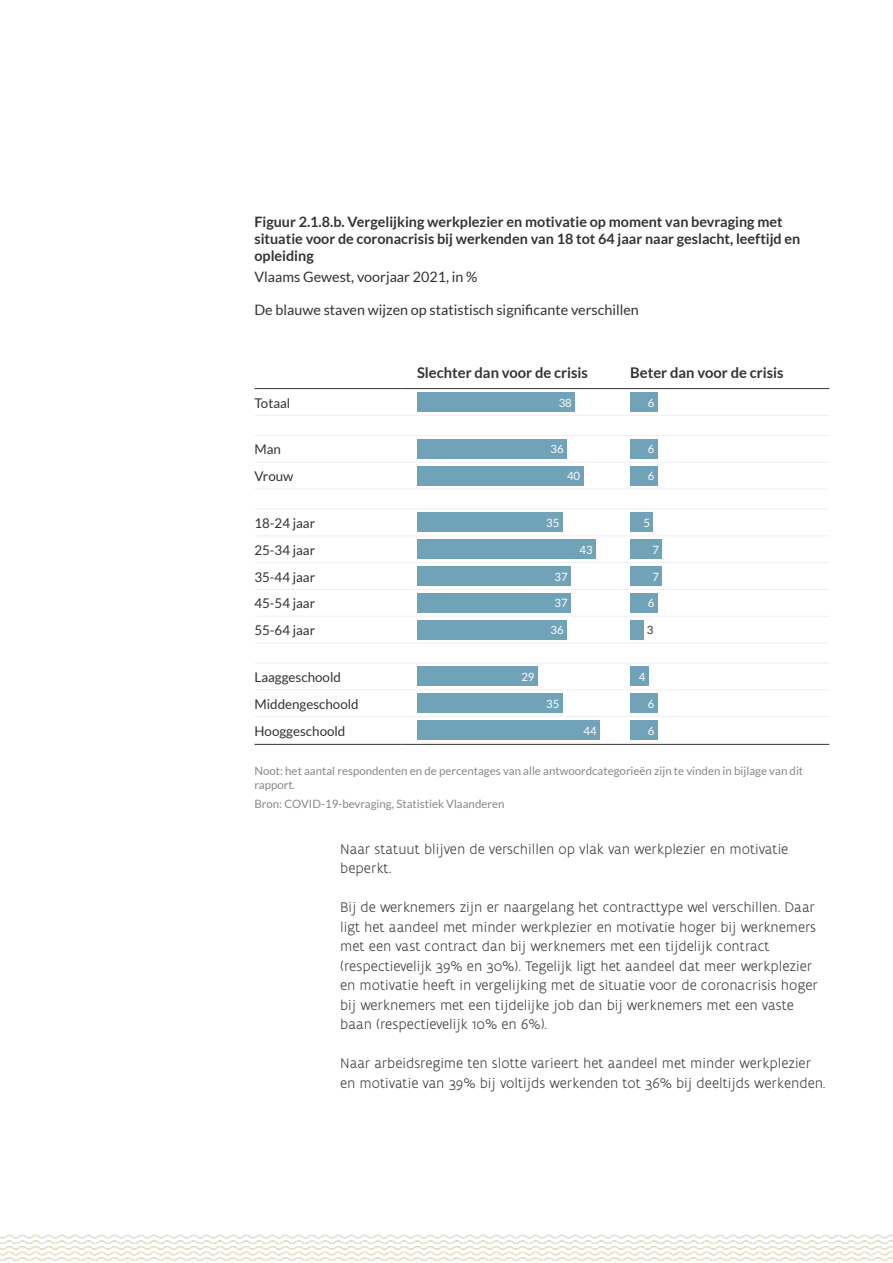
<style>
.page{position:relative;width:893px;height:1263px;background:#fff}
.page>*{position:absolute;margin:0;border:0;box-sizing:border-box;transform-origin:0 0}
.t1{font:300 15px/19.5px "Flanders Art Sans";color:#3e3e3f}
.t2{font:700 14.7px "Lato";color:#333}
.t3{font:700 14.4px/17.2px "Lato";color:#333}
.t4{font:14.4px "Lato";color:#333}
.t5{font:13.35px "Lato";color:#333}
.t6{font:11.55px/14.4px "Lato";color:#888}
.t7{font:11.4px "Lato";color:#fff}
.t8{font:11.4px "Lato";color:#333}
</style>
<div class="page">
<img style="left:0;top:1235px;width:893px;height:26px">
<div style="left:417px;top:392px;width:158px;height:19px;background:#71a3b8"></div>
<div style="left:630px;top:392px;width:27px;height:19px;background:#71a3b8"></div>
<div style="left:417px;top:439px;width:149px;height:19px;background:#71a3b8"></div>
<div style="left:630px;top:439px;width:27px;height:19px;background:#71a3b8"></div>
<div style="left:417px;top:466px;width:166px;height:19px;background:#71a3b8"></div>
<div style="left:630px;top:466px;width:27px;height:19px;background:#71a3b8"></div>
<div style="left:417px;top:513px;width:145px;height:19px;background:#71a3b8"></div>
<div style="left:630px;top:513px;width:23px;height:19px;background:#71a3b8"></div>
<div style="left:417px;top:540px;width:178px;height:19px;background:#71a3b8"></div>
<div style="left:630px;top:540px;width:32px;height:19px;background:#71a3b8"></div>
<div style="left:417px;top:566px;width:154px;height:20px;background:#71a3b8"></div>
<div style="left:630px;top:566px;width:32px;height:20px;background:#71a3b8"></div>
<div style="left:417px;top:593px;width:154px;height:19px;background:#71a3b8"></div>
<div style="left:630px;top:593px;width:27px;height:19px;background:#71a3b8"></div>
<div style="left:417px;top:620px;width:149px;height:19px;background:#71a3b8"></div>
<div style="left:630px;top:620px;width:14px;height:19px;background:#71a3b8"></div>
<div style="left:417px;top:667px;width:120px;height:19px;background:#71a3b8"></div>
<div style="left:630px;top:667px;width:18px;height:19px;background:#71a3b8"></div>
<div style="left:417px;top:694px;width:145px;height:19px;background:#71a3b8"></div>
<div style="left:630px;top:694px;width:27px;height:19px;background:#71a3b8"></div>
<div style="left:417px;top:720px;width:183px;height:19px;background:#71a3b8"></div>
<div style="left:630px;top:720px;width:27px;height:19px;background:#71a3b8"></div>
<hr style="left:254px;top:388px;width:148px;height:1px;background:#333">
<hr style="left:402px;top:388px;width:213px;height:1px;background:#333">
<hr style="left:615px;top:388px;width:214px;height:1px;background:#333">
<hr style="left:254px;top:415px;width:148px;height:1px;background:#f1f1f1">
<hr style="left:402px;top:415px;width:213px;height:1px;background:#f1f1f1">
<hr style="left:615px;top:415px;width:214px;height:1px;background:#f1f1f1">
<hr style="left:254px;top:435px;width:148px;height:1px;background:#efefef">
<hr style="left:402px;top:435px;width:213px;height:1px;background:#efefef">
<hr style="left:615px;top:435px;width:214px;height:1px;background:#efefef">
<hr style="left:254px;top:462px;width:148px;height:1px;background:#f3f3f3">
<hr style="left:402px;top:462px;width:213px;height:1px;background:#f3f3f3">
<hr style="left:615px;top:462px;width:214px;height:1px;background:#f3f3f3">
<hr style="left:254px;top:488px;width:148px;height:1px;background:#f7f7f7">
<hr style="left:402px;top:488px;width:213px;height:1px;background:#f7f7f7">
<hr style="left:615px;top:488px;width:214px;height:1px;background:#f7f7f7">
<hr style="left:254px;top:509px;width:148px;height:1px;background:#f5f5f5">
<hr style="left:402px;top:509px;width:213px;height:1px;background:#f5f5f5">
<hr style="left:615px;top:509px;width:214px;height:1px;background:#f5f5f5">
<hr style="left:254px;top:535px;width:148px;height:1px;background:#f5f5f5">
<hr style="left:402px;top:535px;width:213px;height:1px;background:#f5f5f5">
<hr style="left:615px;top:535px;width:214px;height:1px;background:#f5f5f5">
<hr style="left:254px;top:562px;width:148px;height:1px;background:#f1f1f1">
<hr style="left:402px;top:562px;width:213px;height:1px;background:#f1f1f1">
<hr style="left:615px;top:562px;width:214px;height:1px;background:#f1f1f1">
<hr style="left:254px;top:589px;width:148px;height:1px;background:#efefef">
<hr style="left:402px;top:589px;width:213px;height:1px;background:#efefef">
<hr style="left:615px;top:589px;width:214px;height:1px;background:#efefef">
<hr style="left:254px;top:616px;width:148px;height:1px;background:#f3f3f3">
<hr style="left:402px;top:616px;width:213px;height:1px;background:#f3f3f3">
<hr style="left:615px;top:616px;width:214px;height:1px;background:#f3f3f3">
<hr style="left:254px;top:642px;width:148px;height:1px;background:#f7f7f7">
<hr style="left:402px;top:642px;width:213px;height:1px;background:#f7f7f7">
<hr style="left:615px;top:642px;width:214px;height:1px;background:#f7f7f7">
<hr style="left:254px;top:663px;width:148px;height:1px;background:#f6f6f6">
<hr style="left:402px;top:663px;width:213px;height:1px;background:#f6f6f6">
<hr style="left:615px;top:663px;width:214px;height:1px;background:#f6f6f6">
<hr style="left:254px;top:689px;width:148px;height:1px;background:#f4f4f4">
<hr style="left:402px;top:689px;width:213px;height:1px;background:#f4f4f4">
<hr style="left:615px;top:689px;width:214px;height:1px;background:#f4f4f4">
<hr style="left:254px;top:716px;width:148px;height:1px;background:#f1f1f1">
<hr style="left:254px;top:744px;width:148px;height:1px;background:#333">
<hr style="left:402px;top:716px;width:213px;height:1px;background:#f1f1f1">
<hr style="left:402px;top:744px;width:213px;height:1px;background:#333">
<hr style="left:615px;top:716px;width:214px;height:1px;background:#f1f1f1">
<hr style="left:615px;top:744px;width:214px;height:1px;background:#333">
<p class="t3" style="left:254px;top:213px;width:547px">Figuur 2.1.8.b. Vergelijking werkplezier en motivatie op moment van bevraging met situatie voor de coronacrisis bij werkenden van 18 tot 64 jaar naar geslacht, leeftijd en opleiding</p>
<p class="t4" style="left:254px;top:269px;width:225px">Vlaams Gewest, voorjaar 2021, in %</p>
<p class="t4" style="left:254px;top:302px;width:386px">De blauwe staven wijzen op statistisch significante verschillen</p>
<p class="t2" style="left:417px;top:364px;width:173px">Slechter dan voor de crisis</p>
<p class="t2" style="left:630px;top:364px;width:155px">Beter dan voor de crisis</p>
<p class="t5" style="left:254px;top:395px;width:37px">Totaal</p>
<p class="t7" style="left:559px;top:396px;width:15px">38</p>
<p class="t7" style="left:648px;top:396px;width:8px">6</p>
<p class="t5" style="left:254px;top:442px;width:28px">Man</p>
<p class="t7" style="left:550px;top:443px;width:15px">36</p>
<p class="t7" style="left:648px;top:443px;width:8px">6</p>
<p class="t5" style="left:254px;top:469px;width:41px">Vrouw</p>
<p class="t7" style="left:567px;top:470px;width:15px">40</p>
<p class="t7" style="left:648px;top:470px;width:8px">6</p>
<p class="t5" style="left:254px;top:516px;width:62px">18-24 jaar</p>
<p class="t7" style="left:546px;top:516px;width:15px">35</p>
<p class="t7" style="left:643px;top:516px;width:8px">5</p>
<p class="t5" style="left:254px;top:542px;width:62px">25-34 jaar</p>
<p class="t7" style="left:579px;top:543px;width:15px">43</p>
<p class="t7" style="left:652px;top:543px;width:8px">7</p>
<p class="t5" style="left:254px;top:569px;width:62px">35-44 jaar</p>
<p class="t7" style="left:555px;top:570px;width:15px">37</p>
<p class="t7" style="left:652px;top:570px;width:8px">7</p>
<p class="t5" style="left:254px;top:596px;width:62px">45-54 jaar</p>
<p class="t7" style="left:555px;top:597px;width:15px">37</p>
<p class="t7" style="left:648px;top:597px;width:8px">6</p>
<p class="t5" style="left:254px;top:623px;width:62px">55-64 jaar</p>
<p class="t7" style="left:550px;top:624px;width:15px">36</p>
<p class="t8" style="left:647px;top:624px;width:8px">3</p>
<p class="t5" style="left:254px;top:670px;width:88px">Laaggeschoold</p>
<p class="t7" style="left:521px;top:670px;width:15px">29</p>
<p class="t7" style="left:639px;top:670px;width:8px">4</p>
<p class="t5" style="left:254px;top:696px;width:106px">Middengeschoold</p>
<p class="t7" style="left:546px;top:697px;width:15px">35</p>
<p class="t7" style="left:648px;top:697px;width:8px">6</p>
<p class="t5" style="left:254px;top:723px;width:93px">Hooggeschoold</p>
<p class="t7" style="left:584px;top:724px;width:15px">44</p>
<p class="t7" style="left:648px;top:724px;width:8px">6</p>
<p class="t6" style="left:254px;top:763px;width:550px">Noot: het aantal respondenten en de percentages van alle antwoordcategorieën zijn te vinden in bijlage van dit rapport.</p>
<p class="t6" style="left:254px;top:797px;width:251px">Bron: COVID-19-bevraging, Statistiek Vlaanderen</p>
<p class="t1" style="left:340px;top:839px;width:450px">Naar statuut blijven de verschillen op vlak van werkplezier en motivatie beperkt.</p>
<p class="t1" style="left:340px;top:897px;width:480px">Bij de werknemers zijn er naargelang het contracttype wel verschillen. Daar ligt het aandeel met minder werkplezier en motivatie hoger bij werknemers met een vast contract dan bij werknemers met een tijdelijk contract (respectievelijk 39% en 30%). Tegelijk ligt het aandeel dat meer werkplezier en motivatie heeft in vergelijking met de situatie voor de coronacrisis hoger bij werknemers met een tijdelijke job dan bij werknemers met een vaste baan (respectievelijk 10% en 6%).</p>
<p class="t1" style="left:340px;top:1053px;width:487px">Naar arbeidsregime ten slotte varieert het aandeel met minder werkplezier en motivatie van 39% bij voltijds werkenden tot 36% bij deeltijds werkenden.</p>
</div>
